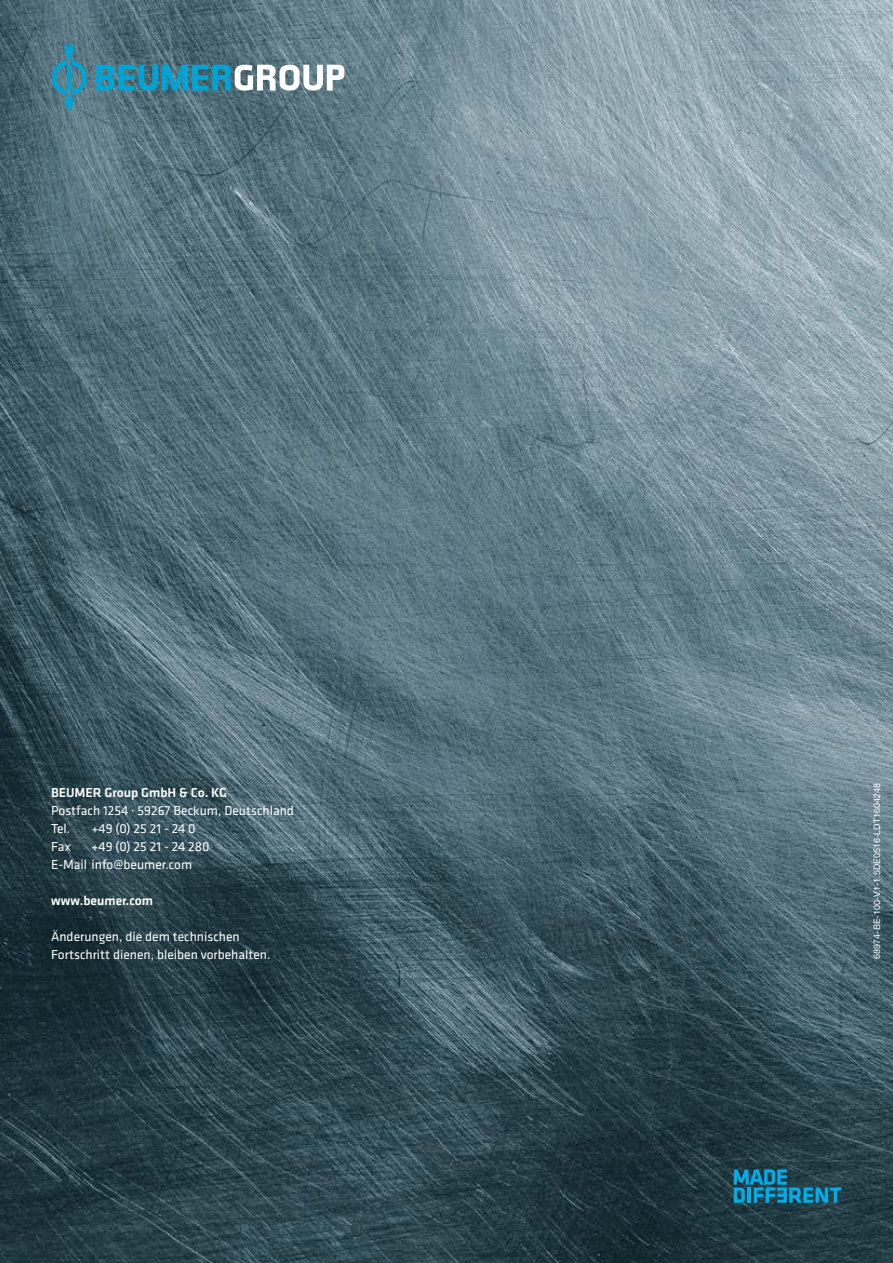
<style>
.page{position:relative;width:893px;height:1263px;background:#fff}
.page>*{position:absolute;margin:0;border:0;box-sizing:border-box;transform-origin:0 0}
.t1{font:13.5px/18px "Klavika Basic";color:#fff}
.t2{font:500 13.5px "Klavika Basic";color:#fff}
.t3{font:9px "Helvetica Neue LT Std";color:#fff}
</style>
<div class="page">
<img style="left:0;top:0;width:893px;height:1263px">
<svg style="left:733px;top:1169px;width:108px;height:34px"></svg>
<svg style="left:96px;top:65px;width:248px;height:26px"></svg>
<svg style="left:52px;top:43px;width:35px;height:70px"></svg>
<p class="t2" style="left:51px;top:783px;width:177px">BEUMER Group GmbH &amp; Co. KG</p>
<p class="t1" style="left:51px;top:801px;width:244px">Postfach 1254 · 59267 Beckum, Deutschland<br>Tel.</p>
<p class="t1" style="left:92px;top:819px;width:106px">+49 (0) 25 21 - 24 0</p>
<p class="t1" style="left:51px;top:837px;width:160px;text-indent:40px">+49 (0) 25 21 - 24 280<br>E-Mail info@beumer.com</p>
<p class="t2" style="left:51px;top:891px;width:104px">www.beumer.com</p>
<p class="t1" style="left:51px;top:927px;width:221px">Änderungen, die dem technischen<br>Fortschritt dienen, bleiben vorbehalten.</p>
<p class="t1" style="left:51px;top:837px;width:21px">Fax</p>
<p class="t3" style="left:872px;top:959px;width:177px;rotate:-90deg">68974-BE-100-V1-1.5DE0516-LDT1604248</p>
</div>
